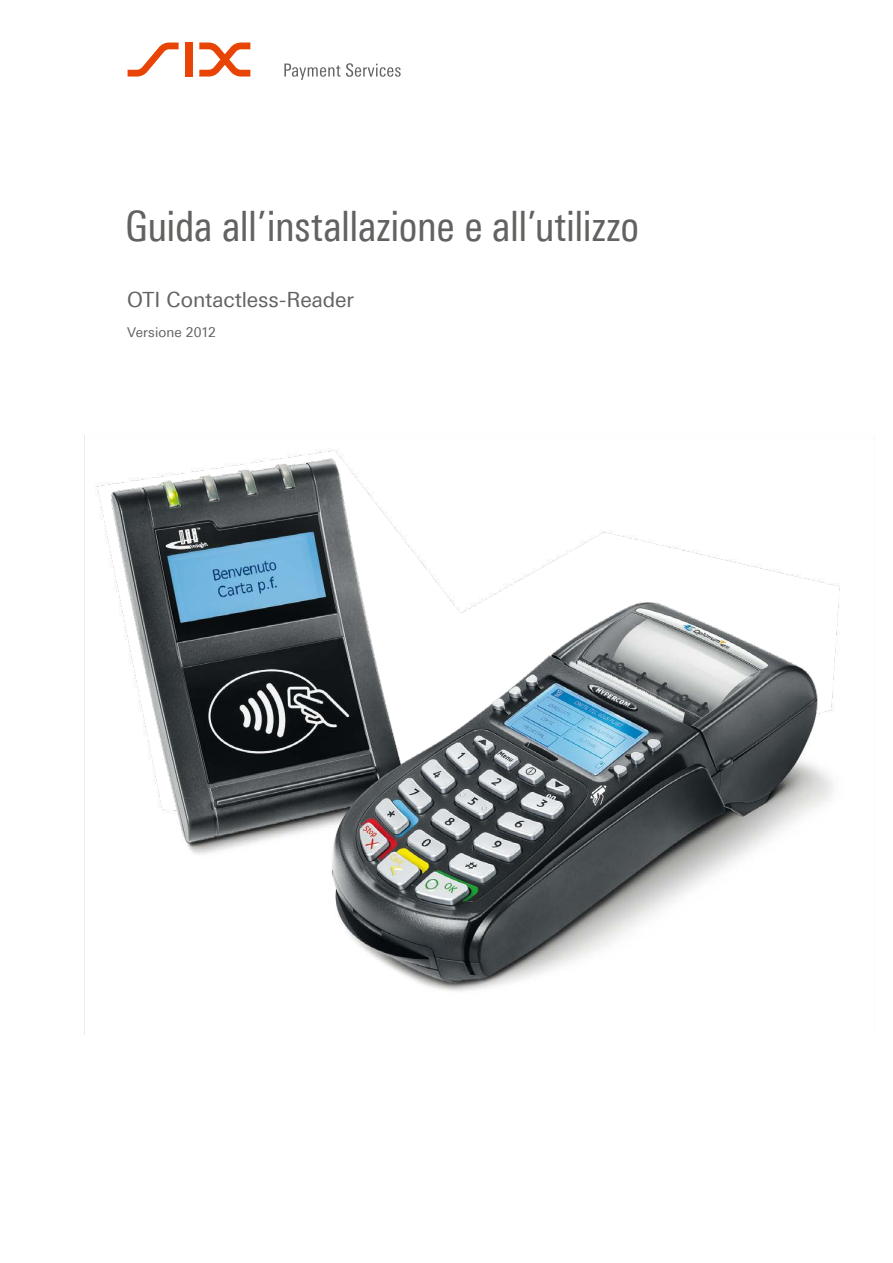
<style>
.page{position:relative;width:893px;height:1263px;background:#fff}
.page>*{position:absolute;margin:0;border:0;box-sizing:border-box;transform-origin:0 0}
.t1{font:42px "Linotype Univers 420 Cn";letter-spacing:-.01em;color:#626261}
.t2{font:21px "Linotype Univers 430";letter-spacing:-.005em;color:#626261}
.t3{font:13.5px "Linotype Univers 430";letter-spacing:.005em;color:#626261}
</style>
<div class="page">
<img style="left:84px;top:436px;width:756px;height:599px">
<svg style="left:128px;top:43px;width:51px;height:34px"></svg>
<div style="left:185px;top:43px;width:8px;height:34px;background:#e84406"></div>
<svg style="left:199px;top:43px;width:51px;height:34px"></svg>
<svg style="left:284px;top:63px;width:117px;height:17px"></svg>
<p class="t1" style="left:125px;top:201px;width:516px">Guida all’installazione e all’utilizzo</p>
<p class="t2" style="left:127px;top:288px;width:229px">OTI Contactless-Reader</p>
<p class="t3" style="left:127px;top:325px;width:90px">Versione 2012</p>
</div>
